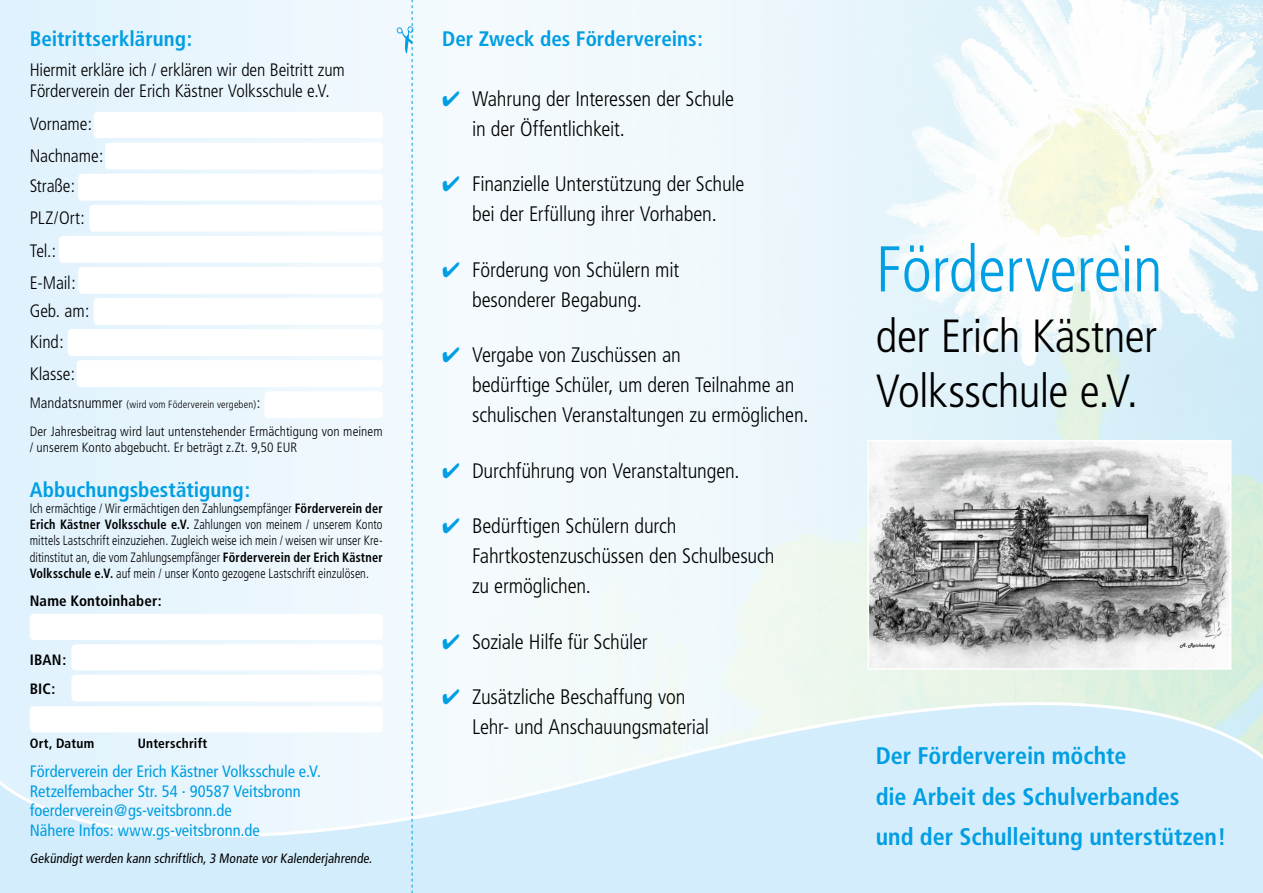
<style>
.page{position:relative;width:1263px;height:893px;background:#fff}
.page>*{position:absolute;margin:0;border:0;box-sizing:border-box;transform-origin:0 0}
.t1{font:300 condensed 64.5px "Frutiger";letter-spacing:-.01em;color:#009ee3}
.t2{font:300 condensed 46.5px/55.8px "Frutiger";letter-spacing:-.015em;color:#000}
.t3{font:700 condensed 24px/40.5px "Frutiger";color:#009ee3}
.t4{font:300 condensed 21px/30px "Frutiger";letter-spacing:-.01em;color:#000}
.t5{font:700 condensed 21px "Frutiger";color:#009ee3}
.t6{font:300 condensed 18px/32.2px "Frutiger";letter-spacing:-.01em;color:#000}
.t7{font:condensed 16.5px/19.8px "Frutiger";color:#009ee3}
.t8{font:700 condensed 15px/28.7px "Frutiger";letter-spacing:.01em;color:#000}
.t9{font:300 condensed 13.5px/16.2px "Frutiger";letter-spacing:.005em;color:#000;text-align:justify;scale:.91 1}
.t10{font:300 condensed 13.5px/16.5px "Frutiger";letter-spacing:.005em;color:#000}
.t11{font:condensed 13.5px "Frutiger";color:#000}
.t12{font:700 condensed 13.5px "Frutiger";letter-spacing:.015em;color:#000}
.t13{font:300 condensed 10.5px "Frutiger";letter-spacing:.015em;color:#000}
.s1{font-size:15px}
.s2{font-weight:700}
.s3{color:#009ee3}
</style>
<div class="page">
<div style="left:0;top:0;width:680px;height:893px;background:#e9f6fd"></div>
<img style="left:459px;top:0;width:804px;height:621px">
<svg style="left:0;top:621px;width:1263px;height:272px"></svg>
<img style="left:869px;top:442px;width:360px;height:226px">
<div style="left:867px;top:440px;width:364px;height:230px;border:1px solid #fff"></div>
<div style="left:94px;top:112px;width:289px;height:26px;background:#fff;border-radius:4px"></div>
<div style="left:105px;top:143px;width:278px;height:27px;background:#fff;border-radius:4px"></div>
<div style="left:78px;top:174px;width:305px;height:27px;background:#fff;border-radius:4px"></div>
<div style="left:89px;top:205px;width:294px;height:27px;background:#fff;border-radius:4px"></div>
<div style="left:59px;top:236px;width:324px;height:27px;background:#fff;border-radius:4px"></div>
<div style="left:78px;top:267px;width:305px;height:27px;background:#fff;border-radius:4px"></div>
<div style="left:94px;top:298px;width:289px;height:27px;background:#fff;border-radius:4px"></div>
<div style="left:68px;top:329px;width:315px;height:27px;background:#fff;border-radius:4px"></div>
<div style="left:77px;top:360px;width:306px;height:27px;background:#fff;border-radius:4px"></div>
<div style="left:30px;top:614px;width:353px;height:26px;background:#fff;border-radius:4px"></div>
<div style="left:71px;top:644px;width:312px;height:26px;background:#fff;border-radius:4px"></div>
<div style="left:71px;top:675px;width:312px;height:26px;background:#fff;border-radius:4px"></div>
<svg style="left:397px;top:0;width:16px;height:893px"></svg>
<div style="left:30px;top:706px;width:353px;height:26px;background:#fff;border-radius:4px"></div>
<div style="left:264px;top:391px;width:119px;height:27px;background:#fff;border-radius:4px"></div>
<p class="t5" style="left:30px;top:26px;width:164px">Beitrittserklärung:</p>
<p class="t6" style="left:30px;top:59px;width:317px;line-height:21.6px">Hiermit erkläre ich / erklären wir den Beitritt zum<br>Förderverein der Erich Kästner Volksschule e.V.</p>
<p class="t6" style="left:30px;top:108px;width:75px">Vorname:<br>Nachname:</p>
<p class="t6" style="left:30px;top:170px;width:57px">Straße:<br>PLZ/Ort:<br>Tel.:<br>E-Mail:</p>
<p class="t6" style="left:30px;top:296px;width:61px;line-height:30.2px">Geb. am:<br>Kind:</p>
<p class="t6" style="left:30px;top:358px;width:47px">Klasse:</p>
<p class="t13" style="left:30px;top:399px;width:232px"><span class="s1">Mandatsnummer</span> (wird vom Föderverein vergeben)<span class="s1">:</span></p>
<p class="t10" style="left:30px;top:423px;width:354px">Der Jahresbeitrag wird laut untenstehender Ermächtigung von meinem / unserem Konto abgebucht. Er beträgt z.Zt. 9,50 EUR</p>
<p class="t5" style="left:30px;top:477px;width:222px">Abbuchungsbestätigung:</p>
<p class="t9" style="left:30px;top:500px;width:389px">Ich ermächtige / Wir ermächtigen den Zahlungsempfänger <span class="s2">Förderverein der Erich Kästner Volksschule e.V.</span> Zahlungen von meinem / unserem Konto mittels Lastschrift einzuziehen. Zugleich weise ich mein / weisen wir unser Kre&shy;ditinstitut an, die vom Zahlungsempfänger <span class="s2">Förderverein der Erich Kästner Volksschule e.V.</span> auf mein / unser Konto gezogene Lastschrift einzulösen.</p>
<p class="t8" style="left:30px;top:587px;width:133px">Name Kontoinhaber:</p>
<p class="t8" style="left:30px;top:646px;width:38px">IBAN:<br>BIC:</p>
<p class="t12" style="left:30px;top:735px;width:66px">Ort, Datum</p>
<p class="t12" style="left:138px;top:735px;width:71px">Unterschrift</p>
<p class="t7" style="left:30px;top:761px;width:293px">Förderverein der Erich Kästner Volksschule e.V.<br>Retzelfembacher Str. 54 · 90587 Veitsbronn foerderverein@gs-veitsbronn.de<br>Nähere Infos: www.gs-veitsbronn.de</p>
<p class="t11" style="left:30px;top:851px;width:346px">Gekündigt werden kann schriftlich, 3 Monate vor Kalenderjahrende.</p>
<p class="t5" style="left:442px;top:26px;width:262px">Der Zweck des Fördervereins:</p>
<p class="t4" style="left:472px;top:84px;width:264px;text-indent:-30px"><span class="s3">✔</span> Wahrung der Interessen der Schule in der Öffentlichkeit.</p>
<p class="t4" style="left:442px;top:169px;width:304px;text-align:center"><span class="s3">✔</span> Finanzielle Unterstützung der Schule bei der Erfüllung ihrer Vorhaben.</p>
<p class="t4" style="left:442px;top:255px;width:239px;text-align:center"><span class="s3">✔</span> Förderung von Schülern mit besonderer Begabung.</p>
<p class="t4" style="left:472px;top:340px;width:338px;text-indent:-30px"><span class="s3">✔</span> Vergabe von Zuschüssen an<br>bedürftige Schüler, um deren Teilnahme an schulischen Veranstaltungen zu ermöglichen.</p>
<p class="t4" style="left:442px;top:456px;width:299px"><span class="s3">✔</span> Durchführung von Veranstaltungen.</p>
<p class="t4" style="left:472px;top:511px;width:304px;text-indent:-30px"><span class="s3">✔</span> Bedürftigen Schülern durch<br>Fahrtkostenzuschüssen den Schulbesuch zu ermöglichen.</p>
<p class="t4" style="left:442px;top:627px;width:207px"><span class="s3">✔</span> Soziale Hilfe für Schüler</p>
<p class="t4" style="left:472px;top:682px;width:239px;text-indent:-30px"><span class="s3">✔</span> Zusätzliche Beschaffung von<br>Lehr- und Anschauungsmaterial</p>
<h1 class="t1" style="left:876px;top:232px;width:288px">Förderverein</h1>
<h2 class="t2" style="left:876px;top:308px;width:283px">der Erich Kästner<br>Volksschule e.V.</h2>
<p class="t3" style="left:876px;top:736px;width:352px">Der Förderverein möchte<br>die Arbeit des Schulverbandes<br>und der Schulleitung unterstützen!</p>
</div>
